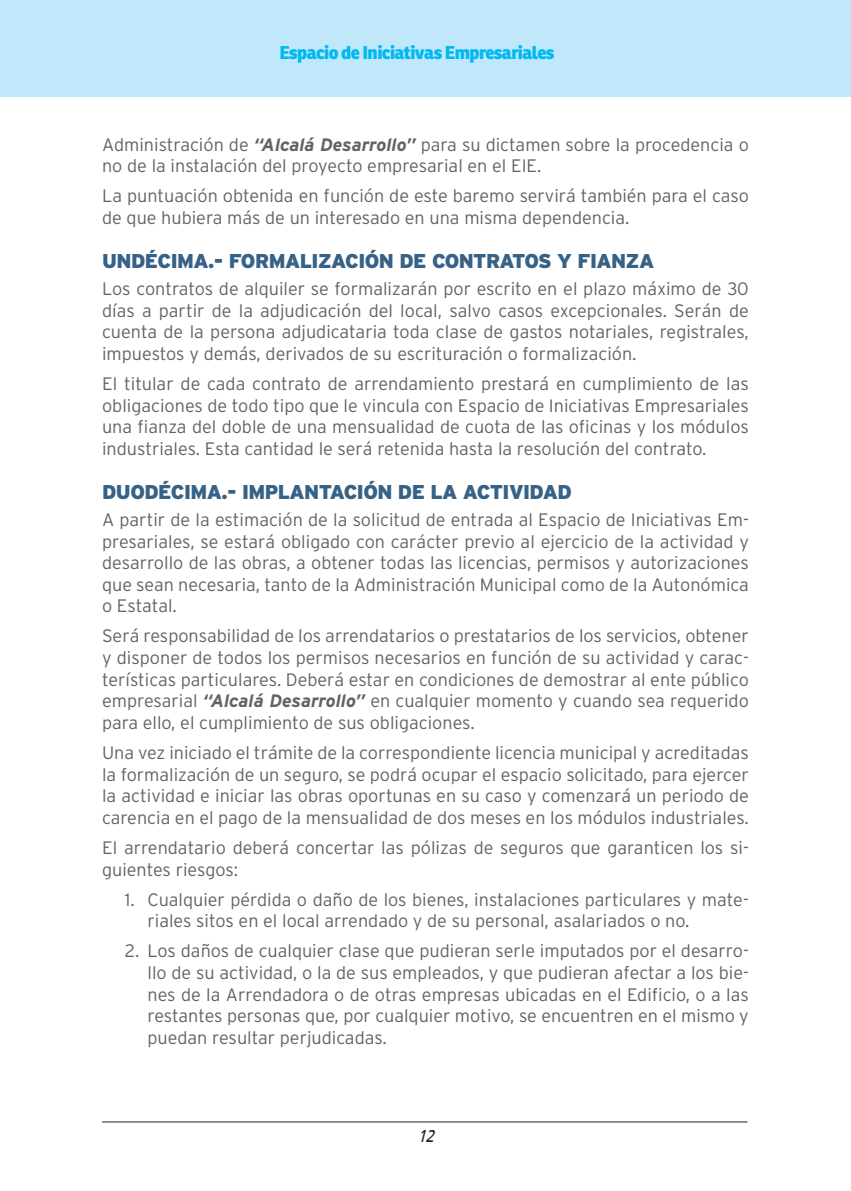
<style>
.page{position:relative;width:851px;height:1191px;background:#fff}
.page>*{position:absolute;margin:0;border:0;box-sizing:border-box;transform-origin:0 0}
.PRIMERA__SEGUNDA{font:900 20px "Interstate";letter-spacing:-.03em;color:#356286}
.CUERPO{font:300 18px/21.6px "Interstate";color:#636366;text-align:justify}
.CUERPO_4_-4{font:300 18px/21.6px "Interstate";color:#636366}
.t1{font:800 18px "Ronnia";letter-spacing:-.03em;color:#00baf1}
.t2{font:italic condensed 18px "Frutiger";color:#231f20}
.s1{font-weight:700;font-style:italic}
</style>
<div class="page">
<div style="left:0;top:0;width:850px;height:96px;background:#c1e8fa"></div>
<hr style="left:102px;top:1121px;width:645px;height:1px;background:#231f20">
<p class="t1" style="left:279px;top:41px;width:277px">Espacio de Iniciativas Empresariales</p>
<p class="CUERPO" style="left:102px;top:133px;width:648px">Administración de <span class="s1">“Alcalá Desarrollo”</span> para su dictamen sobre la procedencia o no de la instalación del proyecto empresarial en el EIE.</p>
<p class="CUERPO" style="left:102px;top:185px;width:648px">La puntuación obtenida en función de este baremo servirá también para el caso de que hubiera más de un interesado en una misma dependencia.</p>
<p class="PRIMERA__SEGUNDA" style="left:102px;top:249px;width:553px">UNDÉCIMA.- FORMALIZACIÓN DE CONTRATOS Y FIANZA</p>
<p class="CUERPO" style="left:102px;top:278px;width:648px">Los contratos de alquiler se formalizarán por escrito en el plazo máximo de 30 días a partir de la adjudicación del local, salvo casos excepcionales. Serán de cuenta de la persona adjudicataria toda clase de gastos notariales, registrales, impuestos y demás, derivados de su escrituración o formalización.</p>
<p class="CUERPO" style="left:102px;top:372px;width:648px">El titular de cada contrato de arrendamiento prestará en cumplimiento de las obligaciones de todo tipo que le vincula con Espacio de Iniciativas Empresariales una fianza del doble de una mensualidad de cuota de las oficinas y los módulos industriales. Esta cantidad le será retenida hasta la resolución del contrato.</p>
<p class="PRIMERA__SEGUNDA" style="left:102px;top:480px;width:471px">DUODÉCIMA.- IMPLANTACIÓN DE LA ACTIVIDAD</p>
<p class="CUERPO" style="left:102px;top:508px;width:648px">A partir de la estimación de la solicitud de entrada al Espacio de Iniciativas Em&shy;presariales, se estará obligado con carácter previo al ejercicio de la actividad y desarrollo de las obras, a obtener todas las licencias, permisos y autorizaciones que sean necesaria, tanto de la Administración Municipal como de la Autonómica o Estatal.</p>
<p class="CUERPO" style="left:102px;top:625px;width:648px">Será responsabilidad de los arrendatarios o prestatarios de los servicios, obtener y disponer de todos los permisos necesarios en función de su actividad y carac&shy;terísticas particulares. Deberá estar en condiciones de demostrar al ente público empresarial <span class="s1">“Alcalá Desarrollo”</span> en cualquier momento y cuando sea requerido para ello, el cumplimiento de sus obligaciones.</p>
<p class="CUERPO" style="left:102px;top:741px;width:648px">Una vez iniciado el trámite de la correspondiente licencia municipal y acreditadas la formalización de un seguro, se podrá ocupar el espacio solicitado, para ejercer la actividad e iniciar las obras oportunas en su caso y comenzará un periodo de carencia en el pago de la mensualidad de dos meses en los módulos industriales.</p>
<p class="CUERPO" style="left:102px;top:836px;width:648px">El arrendatario deberá concertar las pólizas de seguros que garanticen los si&shy;guientes riesgos:</p>
<p class="CUERPO_4_-4" style="left:147px;top:888px;width:602px;text-indent:-23px">1. Cualquier pérdida o daño de los bienes, instalaciones particulares y mate&shy;riales sitos en el local arrendado y de su personal, asalariados o no.</p>
<p class="CUERPO_4_-4" style="left:147px;top:940px;width:603px;text-align:justify;text-indent:-23px">2. Los daños de cualquier clase que pudieran serle imputados por el desarro&shy;llo de su actividad, o la de sus empleados, y que pudieran afectar a los bie&shy;nes de la Arrendadora o de otras empresas ubicadas en el Edificio, o a las restantes personas que, por cualquier motivo, se encuentren en el mismo y puedan resultar perjudicadas.</p>
<p class="t2" style="left:417px;top:1125px;width:18px">12</p>
</div>
